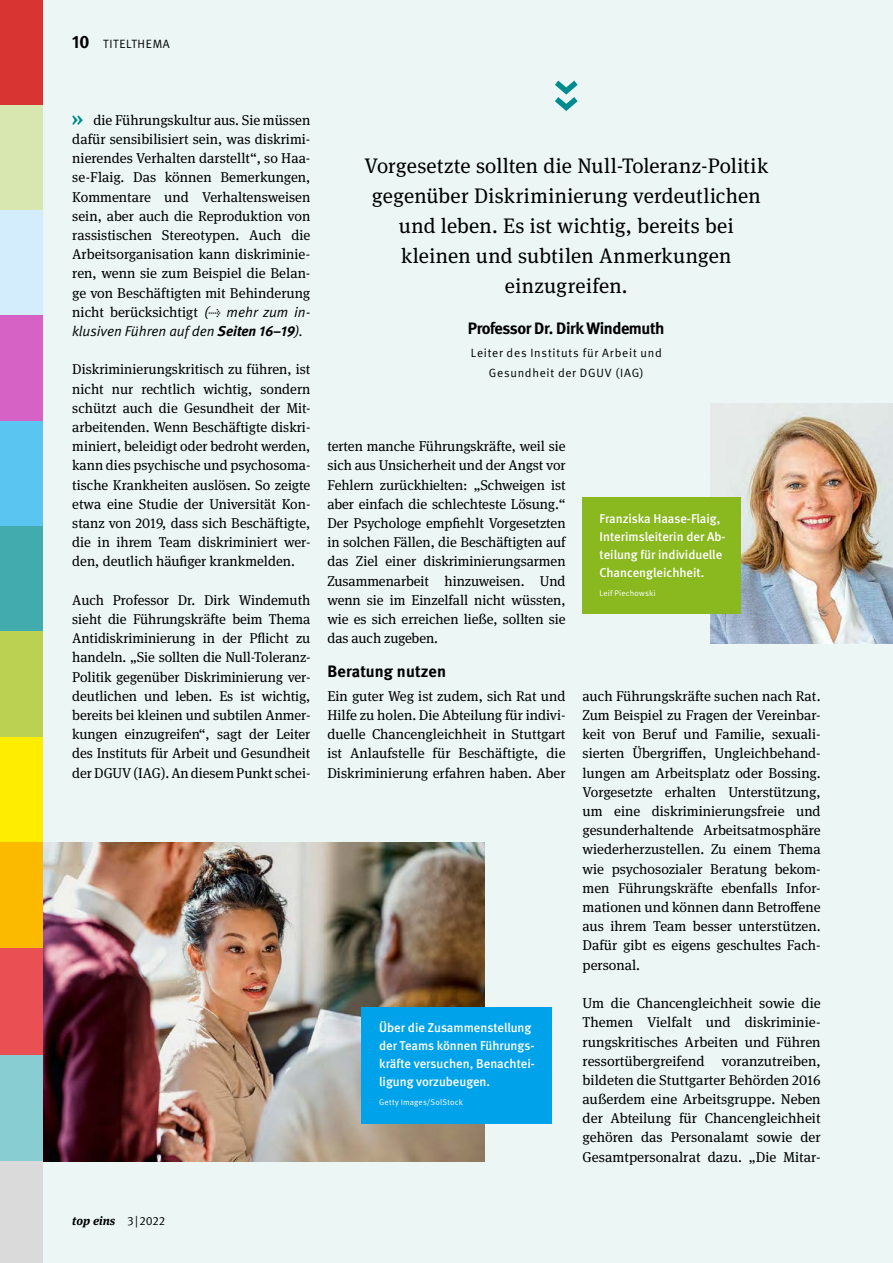
<style>
.page{position:relative;width:893px;height:1263px;background:#ebf6f5}
.page>*{position:absolute;margin:0;border:0;box-sizing:border-box;transform-origin:0 0}
.t1{font:21px/30px "DGUV Meta Serif";letter-spacing:.01em;color:#000;text-align:center}
.t2{font:700 16.5px "DGUV Meta";letter-spacing:-.025em;color:#000}
.t3{font:700 16.5px "DGUV Meta";letter-spacing:.01em;color:#000}
.t4{font:14.25px/19.2px "DGUV Meta Serif";color:#000;text-align:justify}
.t5{font:500 12.75px/18px "DGUV Meta";color:#fff}
.t6{font:12px/19.2px "DGUV Meta";letter-spacing:.06em;color:#000;text-align:center}
.t7{font:italic 700 12px "DGUV Meta Serif";color:#000}
.t8{font:8.25px "DGUV Meta";letter-spacing:.025em;color:#fff}
.s1{font-weight:700;font-size:18px}
.s2{font-family:"DGUV Meta";font-style:italic}
.s3{font-family:"DGUV Meta";font-weight:700;font-style:italic}
.s4{font-family:"DGUV Meta";font-weight:400;font-style:normal}
</style>
<div class="page">
<img style="left:42px;top:842px;width:443px;height:320px">
<svg style="left:555px;top:81px;width:23px;height:30px"></svg>
<svg style="left:72px;top:115px;width:11px;height:10px"></svg>
<div style="left:361px;top:1007px;width:191px;height:116px;background:#00a2ea"></div>
<div style="left:0;top:0;width:42px;height:105px;background:#d73432"></div>
<div style="left:0;top:105px;width:42px;height:106px;background:#d8e6b0"></div>
<div style="left:0;top:210px;width:42px;height:105px;background:#d4edfc"></div>
<div style="left:0;top:316px;width:42px;height:105px;background:#d662c5"></div>
<div style="left:0;top:421px;width:42px;height:105px;background:#5bc5f2"></div>
<div style="left:0;top:526px;width:42px;height:106px;background:#41abad"></div>
<div style="left:0;top:632px;width:42px;height:105px;background:#bad151"></div>
<div style="left:0;top:737px;width:42px;height:105px;background:#ffed00"></div>
<div style="left:0;top:842px;width:42px;height:106px;background:#fbba00"></div>
<div style="left:0;top:948px;width:42px;height:107px;background:#ea4f53"></div>
<div style="left:0;top:1055px;width:42px;height:107px;background:#87cdd2"></div>
<div style="left:0;top:1162px;width:42px;height:101px;background:#dadada"></div>
<img style="left:710px;top:403px;width:183px;height:240px">
<div style="left:583px;top:497px;width:158px;height:117px;background:#89b81f"></div>
<p class="t6" style="left:72px;top:34px;width:99px"><span class="s1">10</span> TITELTHEMA</p>
<p class="t4" style="left:72px;top:111px;width:240px;text-indent:21px">die Führungskultur aus. Sie müssen dafür sensibilisiert sein, was diskrimi&shy;nierendes Verhalten darstellt“, so Haa&shy;se-Flaig. Das können Bemerkungen, Kommentare und Verhaltensweisen sein, aber auch die Reproduktion von rassistischen Stereotypen. Auch die Arbeitsorganisation kann diskriminie&shy;ren, wenn sie zum Beispiel die Belan&shy;ge von Beschäftigten mit Behinderung nicht berücksichtigt <span class="s2">(→ mehr zum in&shy;klusiven Führen auf den</span> <span class="s3">Seiten 16–19</span><span class="s2">).</span></p>
<p class="t4" style="left:72px;top:360px;width:240px">Diskriminierungskritisch zu führen, ist nicht nur rechtlich wichtig, sondern schützt auch die Gesundheit der Mit&shy;arbeitenden. Wenn Beschäftigte diskri&shy;miniert, beleidigt oder bedroht werden, kann dies psychische und psychosoma&shy;tische Krankheiten auslösen. So zeigte etwa eine Studie der Universität Kon&shy;stanz von 2019, dass sich Beschäftigte, die in ihrem Team diskriminiert wer&shy;den, deutlich häufiger krankmelden.</p>
<p class="t4" style="left:72px;top:591px;width:240px">Auch Professor Dr. Dirk Windemuth sieht die Führungskräfte beim Thema Antidiskriminierung in der Pflicht zu handeln. „Sie sollten die Null-Toleranz-Politik gegenüber Diskriminierung ver&shy;deutlichen und leben. Es ist wichtig, bereits bei kleinen und subtilen Anmer&shy;kungen einzugreifen“, sagt der Leiter des Instituts für Arbeit und Gesundheit der DGUV (IAG). An diesem Punkt schei-</p>
<p class="t1" style="left:364px;top:151px;width:405px">Vorgesetzte sollten die Null-Toleranz-Politik gegenüber Diskriminierung verdeutlichen und leben. Es ist wichtig, bereits bei kleinen und subtilen Anmerkungen einzugreifen.</p>
<p class="t2" style="left:468px;top:318px;width:198px">Professor Dr. Dirk Windemuth</p>
<p class="t6" style="left:471px;top:344px;width:192px">Leiter des Instituts für Arbeit und<br>Gesundheit der DGUV (IAG)</p>
<p class="t4" style="left:327px;top:437px;width:240px">terten manche Führungskräfte, weil sie sich aus Unsicherheit und der Angst vor Fehlern zurückhielten: „Schweigen ist aber einfach die schlechteste Lösung.“ Der Psychologe empfiehlt Vorgesetzten in solchen Fällen, die Beschäftigten auf das Ziel einer diskriminierungsarmen Zusammenarbeit hinzuweisen. Und wenn sie im Einzelfall nicht wüssten, wie es sich erreichen ließe, sollten sie das auch zugeben.</p>
<h4 class="t3" style="left:327px;top:661px;width:120px">Beratung nutzen</h4>
<p class="t4" style="left:327px;top:687px;width:240px">Ein guter Weg ist zudem, sich Rat und Hilfe zu holen. Die Abteilung für indivi&shy;duelle Chancengleichheit in Stuttgart ist Anlaufstelle für Beschäftigte, die Diskriminierung erfahren haben. Aber</p>
<p class="t4" style="left:583px;top:687px;width:240px">auch Führungskräfte suchen nach Rat.<br>Zum Beispiel zu Fragen der Vereinbar&shy;keit von Beruf und Familie, sexuali&shy;sierten Übergriffen, Ungleichbehand&shy;lungen am Arbeitsplatz oder Bossing.<br>Vorgesetzte erhalten Unterstützung, um eine diskriminierungsfreie und gesunderhaltende Arbeitsatmosphäre wiederherzustellen. Zu einem Thema wie psychosozialer Beratung bekom&shy;men Führungskräfte ebenfalls Infor&shy;mationen und können dann Betroffene aus ihrem Team besser unterstützen.<br>Dafür gibt es eigens geschultes Fach&shy;personal.</p>
<p class="t4" style="left:583px;top:994px;width:240px">Um die Chancengleichheit sowie die Themen Vielfalt und diskriminie&shy;rungskritisches Arbeiten und Führen ressortübergreifend voranzutreiben, bildeten die Stuttgarter Behörden 2016 außerdem eine Arbeitsgruppe. Neben der Abteilung für Chancengleichheit gehören das Personalamt sowie der Gesamtpersonalrat dazu. „Die Mitar-</p>
<p class="t5" style="left:600px;top:510px;width:127px">Franziska Haase-Flaig,<br>Interimsleiterin der Ab&shy;teilung für individuelle<br>Chancengleichheit.</p>
<p class="t8" style="left:600px;top:588px;width:58px">Leif Piechowski</p>
<p class="t5" style="left:379px;top:1019px;width:157px">Über die Zusammenstellung der Teams können Führungs&shy;kräfte versuchen, Benachtei&shy;ligung vorzubeugen.</p>
<p class="t8" style="left:379px;top:1098px;width:85px">Getty Images/SolStock</p>
<p class="t7" style="left:72px;top:1213px;width:94px">top eins <span class="s4">3|2022</span></p>
</div>
